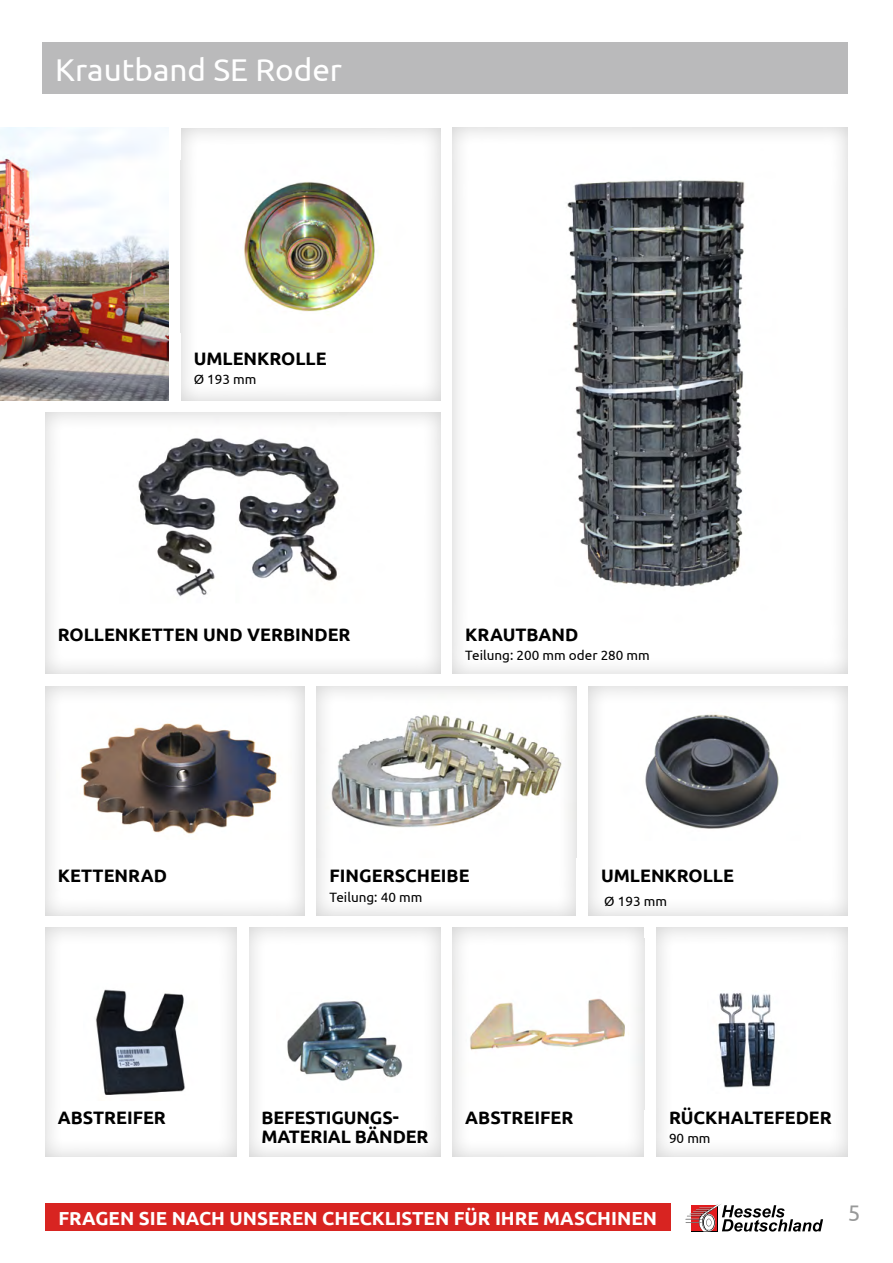
<style>
.page{position:relative;width:893px;height:1263px;background:#fff}
.page>*{position:absolute;margin:0;border:0;box-sizing:border-box;transform-origin:0 0}
.t1{font:31.5px "Ubuntu";color:#fff}
.t2{font:22.5px "Ubuntu";color:#989999}
.t3{font:700 18.9px "Ubuntu";color:#fff}
.t4{font:700 18px "Ubuntu";color:#000}
.t5{font:13.5px "Ubuntu";color:#000}
</style>
<div class="page">
<svg style="left:685px;top:1204px;width:138px;height:27px"></svg>
<div style="left:45px;top:1203px;width:625px;height:28px;background:#d82421"></div>
<img style="left:0;top:128px;width:168px;height:272px">
<div style="left:168px;top:117px;width:287px;height:284px;background:#000;opacity:.2"></div>
<div style="left:32px;top:674px;width:286px;height:242px;background:#000;opacity:.2"></div>
<div style="left:32px;top:401px;width:423px;height:273px;background:#000;opacity:.2"></div>
<div style="left:575px;top:674px;width:286px;height:241px;background:#000;opacity:.2"></div>
<div style="left:305px;top:675px;width:286px;height:242px;background:#000;opacity:.2"></div>
<div style="left:440px;top:116px;width:423px;height:558px;background:#000;opacity:.2"></div>
<div style="left:43px;top:43px;width:805px;height:51px;background:#bababb"></div>
<div style="left:33px;top:917px;width:217px;height:240px;background:#000;opacity:.2"></div>
<div style="left:440px;top:916px;width:217px;height:242px;background:#000;opacity:.2"></div>
<div style="left:644px;top:916px;width:218px;height:242px;background:#000;opacity:.2"></div>
<div style="left:237px;top:917px;width:217px;height:240px;background:#000;opacity:.2"></div>
<p class="t1" style="left:55px;top:50px;width:288px">Krautband SE Roder</p>
<p class="t4" style="left:194px;top:347px;width:134px">UMLENKROLLE</p>
<p class="t5" style="left:194px;top:371px;width:64px">Ø 193 mm</p>
<p class="t4" style="left:58px;top:623px;width:294px">ROLLENKETTEN UND VERBINDER</p>
<p class="t4" style="left:465px;top:623px;width:115px">KRAUTBAND</p>
<p class="t5" style="left:465px;top:647px;width:186px">Teilung: 200 mm oder 280 mm</p>
<p class="t4" style="left:58px;top:865px;width:111px">KETTENRAD</p>
<p class="t4" style="left:329px;top:865px;width:142px">FINGERSCHEIBE</p>
<p class="t5" style="left:329px;top:889px;width:94px">Teilung: 40 mm</p>
<p class="t4" style="left:601px;top:865px;width:134px">UMLENKROLLE</p>
<p class="t5" style="left:604px;top:893px;width:64px">Ø 193 mm</p>
<p class="t4" style="left:58px;top:1106px;width:110px">ABSTREIFER</p>
<p class="t4" style="left:669px;top:1106px;width:164px">RÜCKHALTEFEDER</p>
<p class="t5" style="left:669px;top:1130px;width:43px">90 mm</p>
<p class="t4" style="left:262px;top:1106px;width:139px">BEFESTIGUNGS-</p>
<p class="t4" style="left:465px;top:1106px;width:110px">ABSTREIFER</p>
<p class="t4" style="left:262px;top:1126px;width:168px">MATERIAL BÄNDER</p>
<p class="t3" style="left:58px;top:1206px;width:600px">FRAGEN SIE NACH UNSEREN CHECKLISTEN FÜR IHRE MASCHINEN</p>
<p class="t2" style="left:848px;top:1199px;width:14px">5</p>
</div>
